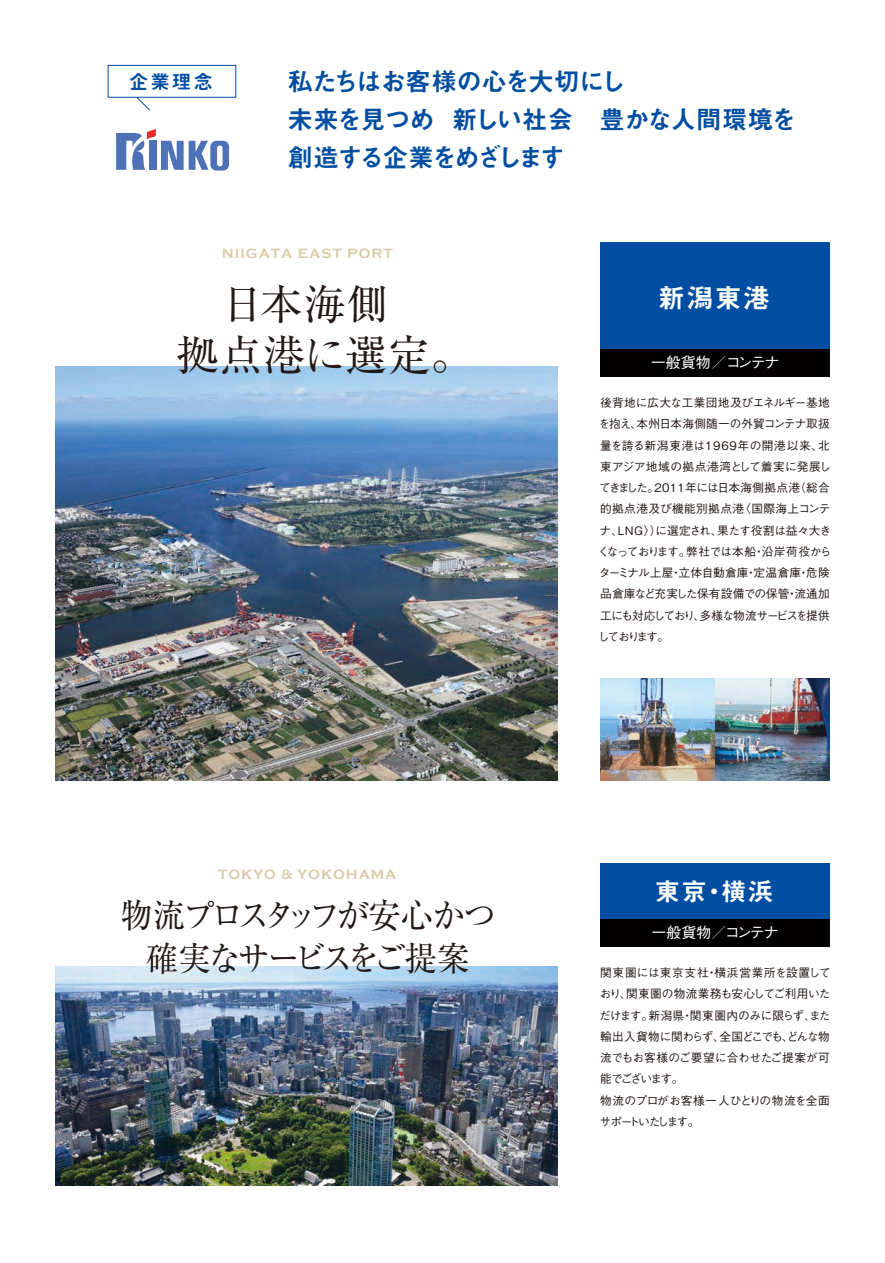
<style>
.page{position:relative;width:885px;height:1263px;background:#fff}
.page>*{position:absolute;margin:0;border:0;box-sizing:border-box;transform-origin:0 0}
.t1{font:42.45px/51px "Ryumin Pro";letter-spacing:.02em;color:#231916}
.t2{font:34.05px/42.5px "Ryumin Pro";letter-spacing:-.09em;color:#231916;text-align:center;scale:.95 1}
.t3{font:27px "Midashi Go Pro MB31";color:#fff}
.t4{font:25.5px/38.2px "Midashi Go Pro MB31";letter-spacing:-.07em;color:#004ea2}
.t5{font:25.5px "Midashi Go Pro MB31";color:#fff}
.t6{font:19.5px "Midashi Go Pro MB31";color:#004ea2}
.t7{font:500 15px "Gothic BBB Pro";letter-spacing:-.05em;color:#fff}
.t8{font:700 13.8px "Copperplate Gothic";letter-spacing:.07em;color:#dacba9}
.t9{font:500 11.7px/21.3px "Gothic BBB Pro";letter-spacing:-.01em;color:#231916}
</style>
<div class="page">
<img style="left:600px;top:679px;width:229px;height:102px">
<svg style="left:116px;top:129px;width:113px;height:42px"></svg>
<div style="left:108px;top:65px;width:128px;height:32px;background:#fff;border:1px solid #004ea2"></div>
<svg style="left:136px;top:97px;width:14px;height:14px"></svg>
<img style="left:55px;top:367px;width:502px;height:414px">
<img style="left:55px;top:967px;width:502px;height:218px">
<div style="left:599px;top:864px;width:230px;height:55px;background:#004ea2"></div>
<div style="left:599px;top:919px;width:230px;height:28px;background:#020000"></div>
<div style="left:600px;top:243px;width:229px;height:106px;background:#004ea2"></div>
<div style="left:600px;top:349px;width:229px;height:28px;background:#020000"></div>
<h3 class="t6" style="left:129px;top:66px;width:85px">企業理念</h3>
<h3 class="t4" style="left:287px;top:59px;width:510px">私たちはお客様の心を大切にし<br>未来を見つめ 新しい社会　豊かな人間環境を創造する企業をめざします</h3>
<p class="t8" style="left:222px;top:246px;width:173px">NIIGATA EAST PORT</p>
<h1 class="t1" style="left:176px;top:276px;width:299px;text-indent:45px">日本海側<br>拠点港に選定。</h1>
<p class="t8" style="left:218px;top:866px;width:180px">TOKYO &amp; YOKOHAMA</p>
<h2 class="t2" style="left:121px;top:892px;width:396px">物流プロスタッフが安心かつ確実なサービスをご提案</h2>
<h3 class="t3" style="left:658px;top:276px;width:114px">新潟東港</h3>
<p class="t7" style="left:650px;top:350px;width:130px">一般貨物／コンテナ</p>
<p class="t9" style="left:597px;top:391px;width:235px">後背地に広大な工業団地及びエネルギー基地を抱え、本州日本海側随一の外貿コンテナ取扱量を誇る新潟東港は1969年の開港以来、北東アジア地域の拠点港湾として着実に発展してきました。2011年には日本海側拠点港（総合的拠点港及び機能別拠点港〈国際海上コンテナ、LNG〉）に選定され、果たす役割は益々大きくなっております。弊社では本船・沿岸荷役からターミナル上屋・立体自動倉庫・定温倉庫・危険品倉庫など充実した保有設備での保管・流通加工にも対応しており、多様な物流サービスを提供しております。</p>
<h3 class="t5" style="left:654px;top:871px;width:120px">東京・横浜</h3>
<p class="t7" style="left:651px;top:920px;width:129px">一般貨物／コンテナ</p>
<p class="t9" style="left:599px;top:961px;width:233px">関東圏には東京支社・横浜営業所を設置しており、関東圏の物流業務も安心してご利用いただけます。新潟県・関東圏内のみに限らず、また輸出入貨物に関わらず、全国どこでも、どんな物流でもお客様のご要望に合わせたご提案が可能でございます。<br>物流のプロがお客様一人ひとりの物流を全面サポートいたします。</p>
</div>
